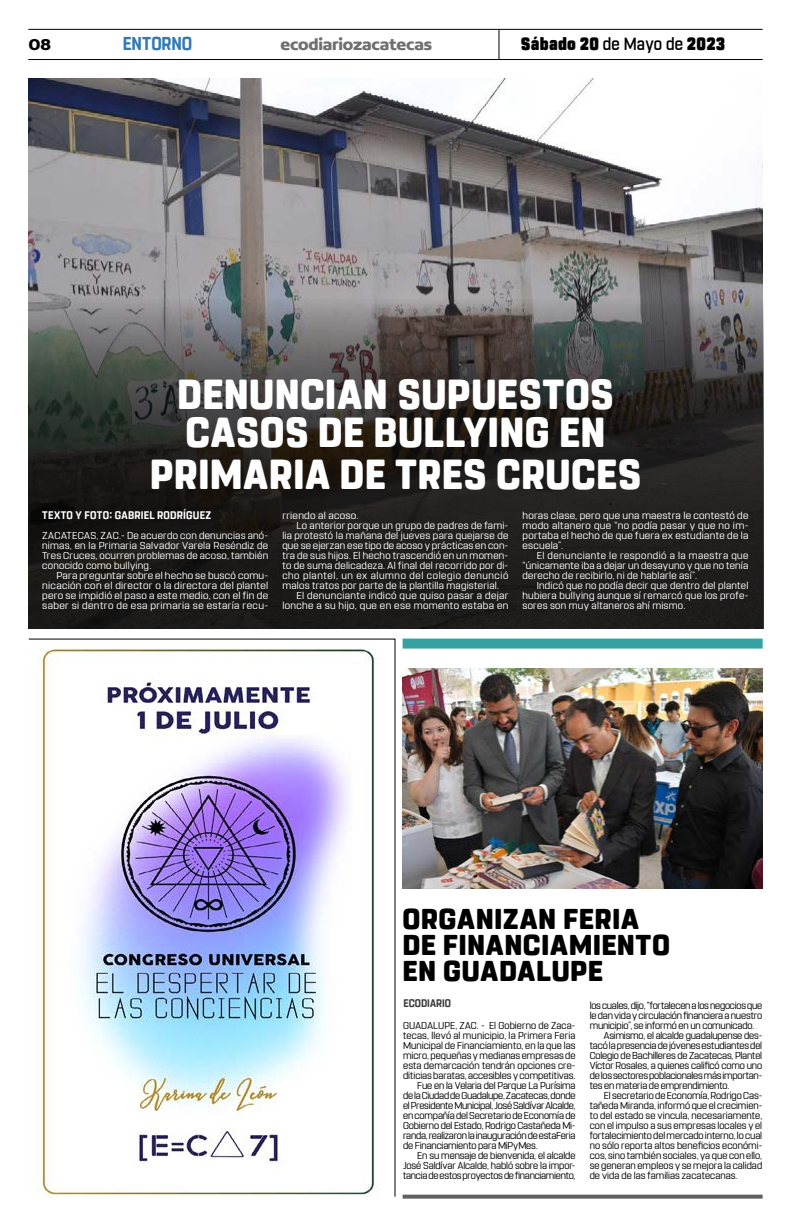
<style>
.page{position:relative;width:791px;height:1225px;background:#fff}
.page>*{position:absolute;margin:0;border:0;box-sizing:border-box;transform-origin:0 0}
.t1{font:800 41.8px/38px "Rohn Rounded";letter-spacing:.01em;color:#fff;scale:.95 1}
.t2{font:800 28.6px/26px "Rohn Rounded";letter-spacing:.015em;color:#000}
.t3{font:700 18.6px "Rohn Rounded";letter-spacing:-.005em;color:#327ab3;scale:.91 1}
.t4{font:900 17.6px "Rohn Rounded";letter-spacing:.015em;color:#000;scale:.91 1}
.t5{font:700 16.9px "Concord";letter-spacing:-.01em;color:#706f6f}
.t6{font:700 16.9px "Concord";color:#000}
.t7{font:700 11px "Rohn Rounded";letter-spacing:.025em;color:#fff;scale:.95 1}
.t8{font:700 11px "Rohn Rounded";letter-spacing:.005em;color:#3d3d3d;scale:.91 1}
.t9{font:10px "Rohn Rounded";letter-spacing:-.01em;color:#000}
.t10{font:10px/10px "Rohn Rounded";letter-spacing:.025em;color:#fff;text-align:justify;scale:1.04 1}
.t11{font:10px/10px "Rohn Rounded";letter-spacing:.025em;color:#fff;text-align:justify;scale:1.06 1}
.t12{font:10px/10px "Rohn Rounded";letter-spacing:.025em;color:#fff;text-align:justify;scale:1.07 1}
.t13{font:10px "Rohn Rounded";letter-spacing:.01em;color:#000}
.t14{font:10px "Rohn Rounded";letter-spacing:-.03em;color:#000}
.t15{font:10px "Rohn Rounded";letter-spacing:.055em;color:#fff;scale:1.04 1}
.t16{font:10px "Rohn Rounded";letter-spacing:.015em;color:#000}
.s1{font-weight:500}
</style>
<div class="page">
<svg style="left:403px;top:1194px;width:360px;height:4px"></svg>
<hr style="left:28px;top:29px;width:735px;height:1px;background:#000">
<hr style="left:28px;top:59px;width:735px;height:1px;background:#000">
<hr style="left:498px;top:29px;width:1px;height:31px;background:#000">
<img style="left:28px;top:78px;width:735px;height:220px">
<svg style="left:28px;top:298px;width:735px;height:330px;background:#312f2e"></svg>
<svg style="left:28px;top:638px;width:368px;height:559px"></svg>
<img style="left:28px;top:648px;width:360px;height:548px">
<div style="left:403px;top:638px;width:360px;height:10px;background:#36a1a1"></div>
<img style="left:403px;top:668px;width:359px;height:220px">
<h3 class="t6" style="left:28px;top:34px;width:24px">08</h3>
<h3 class="t3" style="left:123px;top:33px;width:78px">ENTORNO</h3>
<h3 class="t5" style="left:280px;top:34px;width:153px">ecodiariozacatecas</h3>
<h3 class="t4" style="left:521px;top:34px;width:226px">Sábado 20 <span class="s1">de Mayo de</span> 2023</h3>
<h1 class="t1" style="left:177px;top:375px;width:461px">DENUNCIAN SUPUESTOS<br>CASOS DE BULLYING EN</h1>
<h1 class="t1" style="left:150px;top:455px;width:518px">PRIMARIA DE TRES CRUCES</h1>
<p class="t7" style="left:42px;top:508px;width:179px">TEXTO Y FOTO: GABRIEL RODRÍGUEZ</p>
<p class="t10" style="left:42px;top:530px;width:219px">ZACATECAS, ZAC.- De acuerdo con denuncias anó&shy;nimas, en la Primaria Salvador Varela Reséndiz de Tres Cruces, ocurren problemas de acoso, también conocido como bullying.</p>
<p class="t12" style="left:42px;top:570px;width:213px;text-indent:14px">Para preguntar sobre el hecho se buscó comu&shy;nicación con el director o la directora del plantel pero se impidió el paso a este medio, con el fin de saber si dentro de esa primaria se estaría recu-</p>
<p class="t11" style="left:522px;top:510px;width:215px">horas clase, pero que una maestra le contestó de modo altanero que “no podía pasar y que no im&shy;portaba el hecho de que fuera ex estudiante de la escuela”.</p>
<p class="t10" style="left:522px;top:550px;width:219px;text-indent:14px">El denunciante le respondió a la maestra que “únicamente iba a dejar un desayuno y que no tenía derecho de recibirlo, ni de hablarle así”.</p>
<p class="t10" style="left:522px;top:580px;width:219px;text-indent:14px">Indicó que no podía decir que dentro del plantel hubiera bullying aunque sí remarcó que los profe&shy;sores son muy altaneros ahí mismo.</p>
<p class="t12" style="left:282px;top:510px;width:73px">rriendo al acoso.</p>
<p class="t10" style="left:296px;top:520px;width:205px">Lo anterior porque un grupo de padres de fami-</p>
<p class="t10" style="left:282px;top:530px;width:219px">lia protestó la mañana del jueves para quejarse de</p>
<p class="t10" style="left:282px;top:540px;width:219px">que se ejerzan ese tipo de acoso y prácticas en con-</p>
<p class="t10" style="left:282px;top:550px;width:219px">tra de sus hijos. El hecho trascendió en un momen-</p>
<p class="t10" style="left:282px;top:560px;width:219px">to de suma delicadeza. Al final del recorrido por di-</p>
<p class="t15" style="left:282px;top:569px;width:219px">cho plantel, un ex alumno del colegio denunció</p>
<p class="t10" style="left:282px;top:580px;width:210px">malos tratos por parte de la plantilla magisterial.</p>
<p class="t11" style="left:296px;top:590px;width:201px">El denunciante indicó que quiso pasar a dejar</p>
<p class="t11" style="left:282px;top:600px;width:215px">lonche a su hijo, que en ese momento estaba en</p>
<h2 class="t2" style="left:403px;top:906px;width:269px">ORGANIZAN FERIA<br>DE FINANCIAMIENTO<br>EN GUADALUPE</h2>
<p class="t13" style="left:403px;top:1019px;width:174px">GUADALUPE, ZAC. - El Gobierno de Zaca-</p>
<p class="t16" style="left:403px;top:1029px;width:174px">tecas, llevó al municipio, la Primera Feria</p>
<p class="t9" style="left:403px;top:1039px;width:174px">Municipal de Financiamiento, en la que las</p>
<p class="t9" style="left:403px;top:1049px;width:174px">micro, pequeñas y medianas empresas de</p>
<p class="t13" style="left:403px;top:1059px;width:174px">esta demarcación tendrán opciones cre-</p>
<p class="t9" style="left:403px;top:1069px;width:174px">diticias baratas, accesibles y competitivas.</p>
<p class="t9" style="left:417px;top:1079px;width:160px">Fue en la Velaria del Parque La Purísima</p>
<p class="t9" style="left:403px;top:1089px;width:174px">de la Ciudad de Guadalupe, Zacatecas, donde</p>
<p class="t14" style="left:403px;top:1099px;width:174px">el Presidente Municipal, José Saldívar Alcalde,</p>
<p class="t9" style="left:403px;top:1109px;width:174px">en compañía del Secretario de Economía de</p>
<p class="t9" style="left:403px;top:1119px;width:174px">Gobierno del Estado, Rodrigo Castañeda Mi-</p>
<p class="t9" style="left:403px;top:1129px;width:174px">randa, realizaron la inauguración de estaFeria</p>
<p class="t9" style="left:403px;top:1139px;width:136px">de Financiamiento para MiPyMes.</p>
<p class="t9" style="left:417px;top:1149px;width:160px">En su mensaje de bienvenida, el alcalde</p>
<p class="t9" style="left:403px;top:1159px;width:174px">José Saldívar Alcalde, habló sobre la impor-</p>
<p class="t9" style="left:403px;top:1169px;width:174px">tancia de estos proyectos de financiamiento,</p>
<p class="t8" style="left:403px;top:996px;width:54px">ECODIARIO</p>
<p class="t9" style="left:590px;top:999px;width:174px">los cuales, dijo, “fortalecen a los negocios que</p>
<p class="t9" style="left:590px;top:1009px;width:174px">le dan vida y circulación financiera a nuestro</p>
<p class="t9" style="left:590px;top:1019px;width:166px">municipio”, se informó en un comunicado.</p>
<p class="t9" style="left:604px;top:1029px;width:160px">Asimismo, el alcalde guadalupense des-</p>
<p class="t9" style="left:590px;top:1039px;width:174px">tacó la presencia de jóvenes estudiantes del</p>
<p class="t9" style="left:590px;top:1049px;width:174px">Colegio de Bachilleres de Zacatecas, Plantel</p>
<p class="t9" style="left:590px;top:1059px;width:174px">Víctor Rosales, a quienes calificó como uno</p>
<p class="t9" style="left:590px;top:1069px;width:174px">de los sectores poblacionales más importan-</p>
<p class="t9" style="left:590px;top:1079px;width:141px">tes en materia de emprendimiento.</p>
<p class="t9" style="left:604px;top:1089px;width:160px">El secretario de Economía, Rodrigo Cas-</p>
<p class="t9" style="left:590px;top:1099px;width:174px">tañeda Miranda, informó que el crecimien-</p>
<p class="t9" style="left:590px;top:1109px;width:174px">to del estado se vincula, necesariamente,</p>
<p class="t9" style="left:590px;top:1119px;width:174px">con el impulso a sus empresas locales y el</p>
<p class="t9" style="left:590px;top:1129px;width:174px">fortalecimiento del mercado interno, lo cual</p>
<p class="t9" style="left:590px;top:1139px;width:174px">no sólo reporta altos beneficios económi-</p>
<p class="t9" style="left:590px;top:1149px;width:174px">cos, sino también sociales, ya que con ello,</p>
<p class="t9" style="left:590px;top:1159px;width:174px">se generan empleos y se mejora la calidad</p>
<p class="t9" style="left:590px;top:1169px;width:149px">de vida de las familias zacatecanas.</p>
</div>
